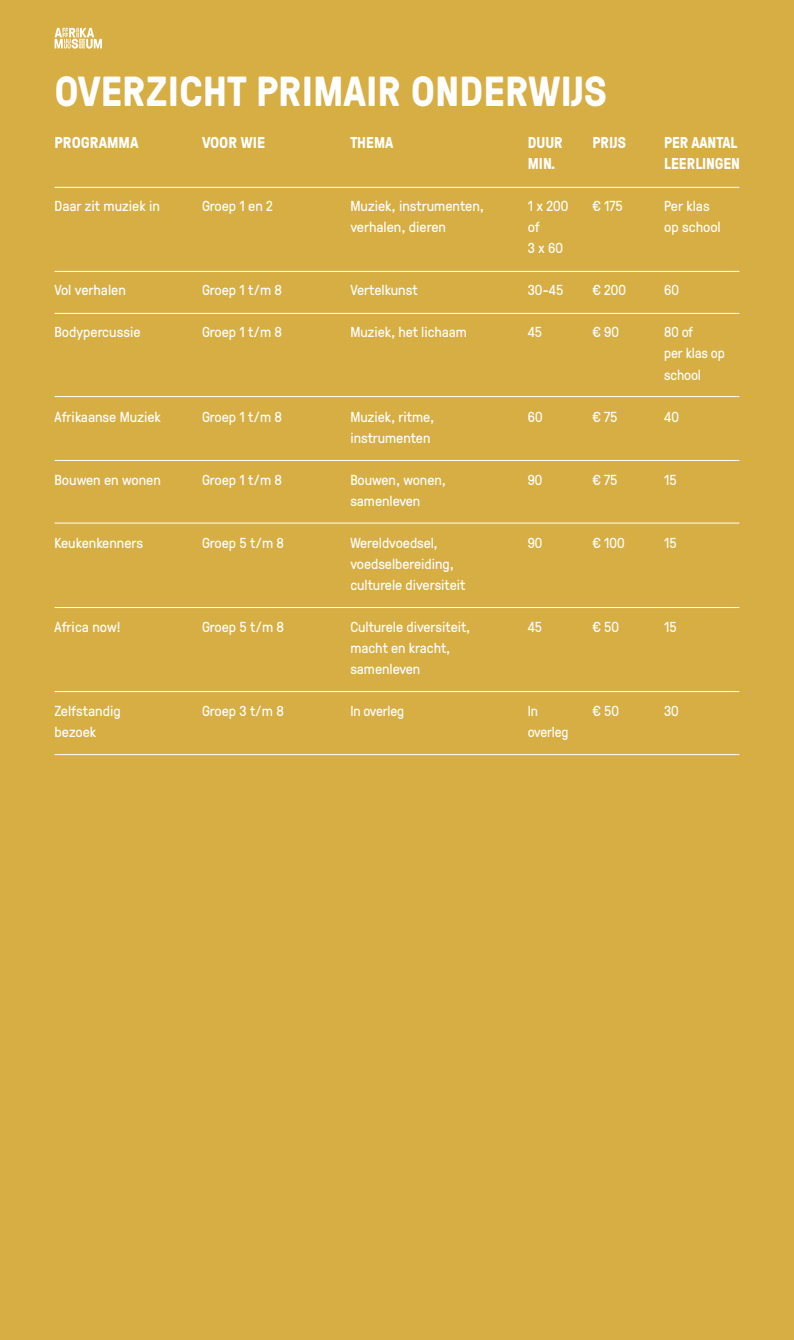
<style>
.page{position:relative;width:794px;height:1340px;background:#fff}
.page>*{position:absolute;margin:0;border:0;box-sizing:border-box;transform-origin:0 0}
.t1{font:700 42px "GT Pressura";color:#fff}
.t2{font:700 15.75px/21px "GT Pressura";color:#fff}
.t3{font:14.53px/21px "GT Pressura";color:#fff}
.t4{font:14.53px/21px "GT Pressura";color:#fff;scale:.96 1}
</style>
<div class="page">
<div style="left:0;top:0;width:794px;height:1339px;background:#d7ae44"></div>
<svg style="left:55px;top:28px;width:47px;height:21px"></svg>
<hr style="left:55px;top:187px;width:684px;height:1px;background:#fff">
<hr style="left:55px;top:271px;width:684px;height:1px;background:#fff">
<hr style="left:55px;top:313px;width:684px;height:1px;background:#fff">
<hr style="left:55px;top:396px;width:684px;height:1px;background:#fff">
<hr style="left:55px;top:522px;width:684px;height:1px;background:#fff">
<hr style="left:55px;top:460px;width:684px;height:1px;background:#fff">
<hr style="left:55px;top:607px;width:684px;height:1px;background:#fff">
<hr style="left:55px;top:691px;width:684px;height:1px;background:#fff">
<hr style="left:55px;top:754px;width:684px;height:1px;background:#fff">
<h1 class="t1" style="left:55px;top:61px;width:554px">OVERZICHT PRIMAIR ONDERWIJS</h1>
<p class="t2" style="left:55px;top:132px;width:85px">PROGRAMMA</p>
<p class="t2" style="left:202px;top:132px;width:65px">VOOR WIE</p>
<p class="t3" style="left:55px;top:195px;width:107px">Daar zit muziek in</p>
<p class="t3" style="left:202px;top:195px;width:72px">Groep 1 en 2</p>
<p class="t3" style="left:55px;top:279px;width:73px">Vol verhalen</p>
<p class="t3" style="left:55px;top:321px;width:87px">Bodypercussie</p>
<p class="t3" style="left:202px;top:279px;width:82px">Groep 1 t/m 8</p>
<p class="t3" style="left:202px;top:321px;width:82px">Groep 1 t/m 8</p>
<p class="t3" style="left:55px;top:405px;width:108px">Afrikaanse Muziek</p>
<p class="t3" style="left:202px;top:405px;width:82px">Groep 1 t/m 8</p>
<p class="t3" style="left:55px;top:468px;width:108px">Bouwen en wonen</p>
<p class="t3" style="left:202px;top:468px;width:82px">Groep 1 t/m 8</p>
<p class="t3" style="left:55px;top:531px;width:90px">Keukenkenners</p>
<p class="t3" style="left:202px;top:531px;width:84px">Groep 5 t/m 8</p>
<p class="t3" style="left:55px;top:615px;width:68px">Africa now!</p>
<p class="t3" style="left:202px;top:615px;width:84px">Groep 5 t/m 8</p>
<p class="t3" style="left:55px;top:699px;width:68px">Zelfstandig bezoek</p>
<p class="t3" style="left:202px;top:699px;width:83px">Groep 3 t/m 8</p>
<p class="t2" style="left:350px;top:132px;width:44px">THEMA</p>
<p class="t3" style="left:350px;top:195px;width:135px">Muziek, instrumenten, verhalen, dieren</p>
<p class="t3" style="left:350px;top:279px;width:69px">Vertelkunst</p>
<p class="t3" style="left:350px;top:321px;width:118px">Muziek, het lichaam</p>
<p class="t3" style="left:350px;top:405px;width:85px">Muziek, ritme, instrumenten</p>
<p class="t3" style="left:350px;top:468px;width:97px">Bouwen, wonen, samenleven</p>
<p class="t3" style="left:350px;top:531px;width:116px">Wereldvoedsel, voedselbereiding, culturele diversiteit</p>
<p class="t3" style="left:350px;top:615px;width:121px">Culturele diversiteit, macht en kracht, samenleven</p>
<p class="t4" style="left:350px;top:699px;width:57px">In overleg</p>
<p class="t2" style="left:528px;top:132px;width:37px">DUUR<br>MIN.</p>
<p class="t3" style="left:528px;top:195px;width:42px">1 x 200 of<br>3 x 60</p>
<p class="t3" style="left:528px;top:279px;width:37px">30-45</p>
<p class="t3" style="left:528px;top:321px;width:16px">45</p>
<p class="t2" style="left:592px;top:132px;width:35px">PRIJS</p>
<p class="t3" style="left:592px;top:195px;width:32px">€ 175</p>
<p class="t3" style="left:592px;top:279px;width:35px">€ 200</p>
<p class="t3" style="left:592px;top:321px;width:28px">€ 90</p>
<p class="t3" style="left:528px;top:405px;width:16px">60</p>
<p class="t3" style="left:592px;top:405px;width:27px">€ 75</p>
<p class="t2" style="left:664px;top:132px;width:77px">PER AANTAL<br>LEERLINGEN</p>
<p class="t3" style="left:664px;top:195px;width:58px">Per klas op school</p>
<p class="t3" style="left:664px;top:279px;width:16px">60</p>
<p class="t3" style="left:664px;top:321px;width:62px">80 of<br>per klas op school</p>
<p class="t3" style="left:664px;top:405px;width:16px">40</p>
<p class="t3" style="left:528px;top:468px;width:16px">90</p>
<p class="t3" style="left:592px;top:468px;width:27px">€ 75</p>
<p class="t3" style="left:664px;top:468px;width:14px">15</p>
<p class="t3" style="left:528px;top:531px;width:16px">90</p>
<p class="t3" style="left:592px;top:531px;width:34px">€ 100</p>
<p class="t3" style="left:664px;top:531px;width:14px">15</p>
<p class="t3" style="left:528px;top:615px;width:16px">45</p>
<p class="t3" style="left:592px;top:615px;width:28px">€ 50</p>
<p class="t3" style="left:664px;top:615px;width:14px">15</p>
<p class="t4" style="left:528px;top:699px;width:44px">In overleg</p>
<p class="t3" style="left:592px;top:699px;width:28px">€ 50</p>
<p class="t3" style="left:664px;top:699px;width:16px">30</p>
</div>
